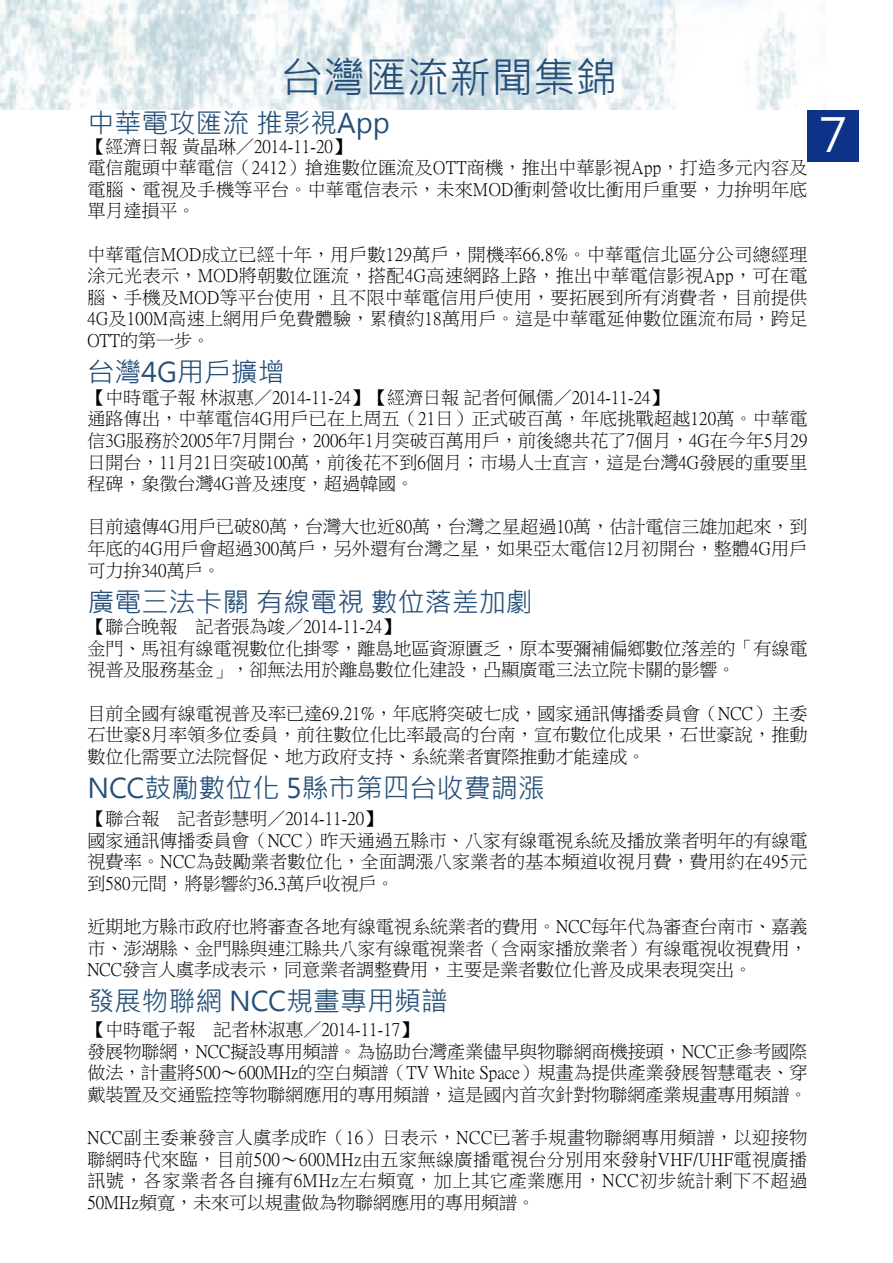
<style>
.page{position:relative;width:893px;height:1263px;background:#fff}
.page>*{position:absolute;margin:0;border:0;box-sizing:border-box;transform-origin:0 0}
.t1{font:46.5px "Microsoft Jheng Hei";color:#fff}
.t2{font:42px "Microsoft Jheng Hei";color:#254f78}
.t3{font:27px "Microsoft Jheng Hei";color:#254f78}
.t4{font:18px/21.6px "P Ming Li U";color:#000}
</style>
<div class="page">
<img style="left:0;top:0;width:826px;height:110px">
<div style="left:808px;top:111px;width:51px;height:51px;background:#0c3388"></div>
<h2 class="t2" style="left:281px;top:51px;width:337px">台灣匯流新聞集錦</h2>
<h3 class="t3" style="left:87px;top:106px;width:304px">中華電攻匯流 推影視App</h3>
<p class="t4" style="left:87px;top:135px;width:722px">【經濟日報 黃晶琳／2014-11-20】<br>電信龍頭中華電信（2412）搶進數位匯流及OTT商機，推出中華影視App，打造多元內容及電腦、電視及手機等平台。中華電信表示，未來MOD衝刺營收比衝用戶重要，力拚明年底單月達損平。</p>
<p class="t4" style="left:87px;top:243px;width:722px;text-align:justify">中華電信MOD成立已經十年，用戶數129萬戶，開機率66.8%。中華電信北區分公司總經理涂元光表示，MOD將朝數位匯流，搭配4G高速網路上路，推出中華電信影視App，可在電腦、手機及MOD等平台使用，且不限中華電信用戶使用，要拓展到所有消費者，目前提供4G及100M高速上網用戶免費體驗，累積約18萬用戶。這是中華電延伸數位匯流布局，跨足OTT的第一步。</p>
<h3 class="t3" style="left:87px;top:355px;width:199px">台灣4G用戶擴增</h3>
<p class="t4" style="left:87px;top:387px;width:722px">【中時電子報 林淑惠／2014-11-24】【經濟日報 記者何佩儒／2014-11-24】<br>通路傳出，中華電信4G用戶已在上周五（21日）正式破百萬，年底挑戰超越120萬。中華電信3G服務於2005年7月開台，2006年1月突破百萬用戶，前後總共花了7個月，4G在今年5月29日開台，11月21日突破100萬，前後花不到6個月；市場人士直言，這是台灣4G發展的重要里程碑，象徵台灣4G普及速度，超過韓國。</p>
<p class="t4" style="left:87px;top:516px;width:722px;text-align:justify">目前遠傳4G用戶已破80萬，台灣大也近80萬，台灣之星超過10萬，估計電信三雄加起來，到年底的4G用戶會超過300萬戶，另外還有台灣之星，如果亞太電信12月初開台，整體4G用戶可力拚340萬戶。</p>
<h3 class="t3" style="left:87px;top:585px;width:447px">廣電三法卡關 有線電視 數位落差加劇</h3>
<p class="t4" style="left:87px;top:616px;width:721px">【聯合晚報　記者張為竣／2014-11-24】<br>金門、馬祖有線電視數位化掛零，離島地區資源匱乏，原本要彌補偏鄉數位落差的「有線電視普及服務基金」，卻無法用於離島數位化建設，凸顯廣電三法立院卡關的影響。</p>
<p class="t4" style="left:87px;top:702px;width:722px;text-align:justify">目前全國有線電視普及率已達69.21%，年底將突破七成，國家通訊傳播委員會（NCC）主委石世豪8月率領多位委員，前往數位化比率最高的台南，宣布數位化成果，石世豪說，推動數位化需要立法院督促、地方政府支持、系統業者實際推動才能達成。</p>
<h3 class="t3" style="left:87px;top:771px;width:459px">NCC鼓勵數位化 5縣市第四台收費調漲</h3>
<p class="t4" style="left:87px;top:808px;width:722px">【聯合報　記者彭慧明／2014-11-20】<br>國家通訊傳播委員會（NCC）昨天通過五縣市、八家有線電視系統及播放業者明年的有線電視費率。NCC為鼓勵業者數位化，全面調漲八家業者的基本頻道收視月費，費用約在495元到580元間，將影響約36.3萬戶收視戶。</p>
<p class="t4" style="left:87px;top:916px;width:722px;text-align:justify">近期地方縣市政府也將審查各地有線電視系統業者的費用。NCC每年代為審查台南市、嘉義市、澎湖縣、金門縣與連江縣共八家有線電視業者（含兩家播放業者）有線電視收視費用，NCC發言人虞孝成表示，同意業者調整費用，主要是業者數位化普及成果表現突出。</p>
<h3 class="t3" style="left:87px;top:984px;width:362px">發展物聯網 NCC規畫專用頻譜</h3>
<p class="t4" style="left:87px;top:1019px;width:722px">【中時電子報　記者林淑惠／2014-11-17】<br>發展物聯網，NCC擬設專用頻譜。為協助台灣產業儘早與物聯網商機接頭，NCC正參考國際做法，計畫將500～600MHz的空白頻譜（TV White Space）規畫為提供產業發展智慧電表、穿戴裝置及交通監控等物聯網應用的專用頻譜，這是國內首次針對物聯網產業規畫專用頻譜。</p>
<p class="t4" style="left:87px;top:1127px;width:722px;text-align:justify">NCC副主委兼發言人虞孝成昨（16）日表示，NCC已著手規畫物聯網專用頻譜，以迎接物聯網時代來臨，目前500～600MHz由五家無線廣播電視台分別用來發射VHF/UHF電視廣播訊號，各家業者各自擁有6MHz左右頻寬，加上其它產業應用，NCC初步統計剩下不超過50MHz頻寬，未來可以規畫做為物聯網應用的專用頻譜。</p>
<h1 class="t1" style="left:810px;top:106px;width:48px">７</h1>
</div>
